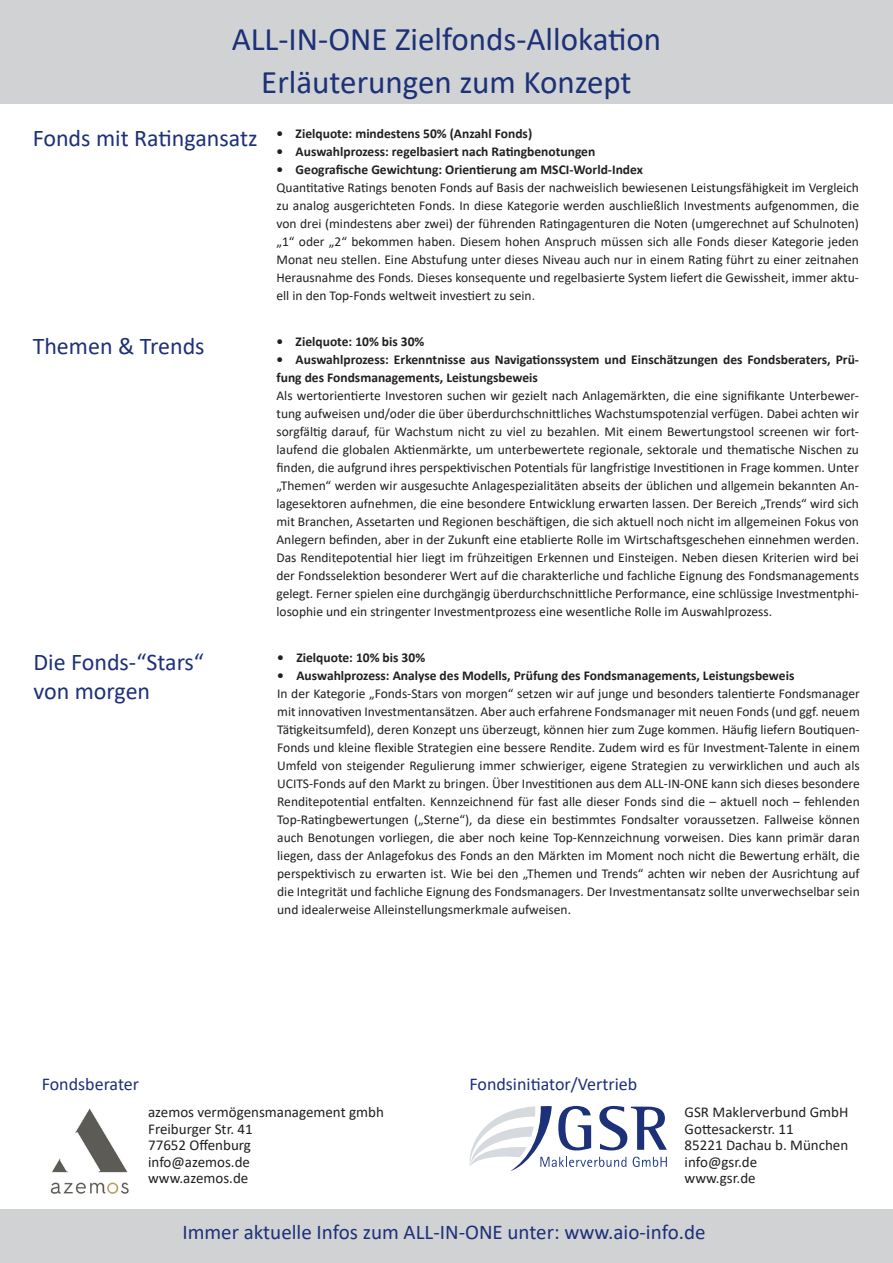
<style>
.page{position:relative;width:893px;height:1263px;background:#fff}
.page>*{position:absolute;margin:0;border:0;box-sizing:border-box;transform-origin:0 0}
.GSR_infoblatt_ft_nor{font:33px "Calibri";color:#1c3177}
.Fließtext{font:24px "Calibri";color:#1c3177}
.t1{font:21px "Calibri";color:#1c3177}
.Fließtext-2{font:18px "Calibri";color:#1c3177}
.t2{font:15px "Calibri";color:#231f20}
.GSR_infoblatt_ft_nor-2{font:13.5px/18px "Calibri";color:#231f20;text-align:justify}
.t3{font:700 13.5px/18px "Calibri";color:#231f20}
</style>
<div class="page">
<div style="left:0;top:1209px;width:893px;height:54px;background:#d1d2d4"></div>
<svg style="left:469px;top:1106px;width:198px;height:65px"></svg>
<img style="left:50px;top:1108px;width:79px;height:86px">
<div style="left:0;top:0;width:893px;height:104px;background:#d1d2d4"></div>
<p class="GSR_infoblatt_ft_nor" style="left:232px;top:16px;width:431px">ALL-IN-ONE Zielfonds-Allokation</p>
<p class="GSR_infoblatt_ft_nor" style="left:261px;top:60px;width:372px">Erläuterungen zum Konzept</p>
<p class="t3" style="left:276px;top:124px;width:257px">• Zielquote: mindestens 50% (Anzahl Fonds)</p>
<p class="t3" style="left:276px;top:142px;width:320px">• Auswahlprozess: regelbasiert nach Ratingbenotungen</p>
<p class="t3" style="left:276px;top:160px;width:368px">• Geografische Gewichtung: Orientierung am MSCI-World-Index</p>
<p class="GSR_infoblatt_ft_nor-2" style="left:276px;top:178px;width:584px">Quantitative Ratings benoten Fonds auf Basis der nachweislich bewiesenen Leistungsfähigkeit im Vergleich zu analog ausgerichteten Fonds. In diese Kategorie werden auschließlich Investments aufgenommen, die von drei (mindestens aber zwei) der führenden Ratingagenturen die Noten (umgerechnet auf Schulnoten) „1“ oder „2“ bekommen haben. Diesem hohen Anspruch müssen sich alle Fonds dieser Kategorie jeden Monat neu stellen. Eine Abstufung unter dieses Niveau auch nur in einem Rating führt zu einer zeitnahen Herausnahme des Fonds. Dieses konsequente und regelbasierte System liefert die Gewissheit, immer aktu&shy;ell in den Top-Fonds weltweit investiert zu sein.</p>
<p class="Fließtext" style="left:33px;top:121px;width:226px">Fonds mit Ratingansatz</p>
<p class="Fließtext" style="left:33px;top:329px;width:173px">Themen &amp; Trends</p>
<p class="Fließtext" style="left:33px;top:645px;width:172px">Die Fonds-“Stars“</p>
<p class="Fließtext" style="left:33px;top:674px;width:118px">von morgen</p>
<p class="t3" style="left:276px;top:332px;width:149px">• Zielquote: 10% bis 30%</p>
<p class="t3" style="left:276px;top:350px;width:584px">• Auswahlprozess: Erkenntnisse aus Navigationssystem und Einschätzungen des Fondsberaters, Prü&shy;fung des Fondsmanagements, Leistungsbeweis</p>
<p class="GSR_infoblatt_ft_nor-2" style="left:276px;top:386px;width:584px">Als wertorientierte Investoren suchen wir gezielt nach Anlagemärkten, die eine signifikante Unterbewer&shy;tung aufweisen und/oder die über überdurchschnittliches Wachstumspotenzial verfügen. Dabei achten wir sorgfältig darauf, für Wachstum nicht zu viel zu bezahlen. Mit einem Bewertungstool screenen wir fort&shy;laufend die globalen Aktienmärkte, um unterbewertete regionale, sektorale und thematische Nischen zu finden, die aufgrund ihres perspektivischen Potentials für langfristige Investitionen in Frage kommen. Unter „Themen“ werden wir ausgesuchte Anlagespezialitäten abseits der üblichen und allgemein bekannten An&shy;lagesektoren aufnehmen, die eine besondere Entwicklung erwarten lassen. Der Bereich „Trends“ wird sich mit Branchen, Assetarten und Regionen beschäftigen, die sich aktuell noch nicht im allgemeinen Fokus von Anlegern befinden, aber in der Zukunft eine etablierte Rolle im Wirtschaftsgeschehen einnehmen werden.<br>Das Renditepotential hier liegt im frühzeitigen Erkennen und Einsteigen. Neben diesen Kriterien wird bei der Fondsselektion besonderer Wert auf die charakterliche und fachliche Eignung des Fondsmanagements gelegt. Ferner spielen eine durchgängig überdurchschnittliche Performance, eine schlüssige Investmentphi&shy;losophie und ein stringenter Investmentprozess eine wesentliche Rolle im Auswahlprozess.</p>
<p class="t3" style="left:277px;top:648px;width:149px">• Zielquote: 10% bis 30%</p>
<p class="t3" style="left:277px;top:666px;width:519px">• Auswahlprozess: Analyse des Modells, Prüfung des Fondsmanagements, Leistungsbeweis</p>
<p class="GSR_infoblatt_ft_nor-2" style="left:277px;top:684px;width:584px">In der Kategorie „Fonds-Stars von morgen“ setzen wir auf junge und besonders talentierte Fondsmanager mit innovativen Investmentansätzen. Aber auch erfahrene Fondsmanager mit neuen Fonds (und ggf. neuem Tätigkeitsumfeld), deren Konzept uns überzeugt, können hier zum Zuge kommen. Häufig liefern Boutiquen-Fonds und kleine flexible Strategien eine bessere Rendite. Zudem wird es für Investment-Talente in einem Umfeld von steigender Regulierung immer schwieriger, eigene Strategien zu verwirklichen und auch als UCITS-Fonds auf den Markt zu bringen. Über Investitionen aus dem ALL-IN-ONE kann sich dieses besondere Renditepotential entfalten. Kennzeichnend für fast alle dieser Fonds sind die – aktuell noch – fehlenden Top-Ratingbewertungen („Sterne“), da diese ein bestimmtes Fondsalter voraussetzen. Fallweise können auch Benotungen vorliegen, die aber noch keine Top-Kennzeichnung vorweisen. Dies kann primär daran liegen, dass der Anlagefokus des Fonds an den Märkten im Moment noch nicht die Bewertung erhält, die perspektivisch zu erwarten ist. Wie bei den „Themen und Trends“ achten wir neben der Ausrichtung auf die Integrität und fachliche Eignung des Fondsmanagers. Der Investmentansatz sollte unverwechselbar sein und idealerweise Alleinstellungsmerkmale aufweisen.</p>
<p class="Fließtext-2" style="left:42px;top:1071px;width:99px">Fondsberater</p>
<p class="Fließtext-2" style="left:469px;top:1071px;width:169px">Fondsinitiator/Vertrieb</p>
<p class="t2" style="left:148px;top:1102px;width:237px">azemos vermögensmanagement gmbh</p>
<p class="t2" style="left:148px;top:1118px;width:106px">Freiburger Str. 41</p>
<p class="t2" style="left:148px;top:1135px;width:104px">77652 Offenburg</p>
<p class="t2" style="left:148px;top:1151px;width:103px">info@azemos.de</p>
<p class="t2" style="left:148px;top:1168px;width:102px">www.azemos.de</p>
<p class="t2" style="left:685px;top:1102px;width:165px">GSR Maklerverbund GmbH</p>
<p class="t2" style="left:685px;top:1118px;width:111px">Gottesackerstr. 11</p>
<p class="t2" style="left:685px;top:1135px;width:165px">85221 Dachau b. München</p>
<p class="t2" style="left:685px;top:1151px;width:74px">info@gsr.de</p>
<p class="t2" style="left:685px;top:1168px;width:73px">www.gsr.de</p>
<p class="t1" style="left:182px;top:1218px;width:525px">Immer aktuelle Infos zum ALL-IN-ONE unter: www.aio-info.de</p>
</div>
